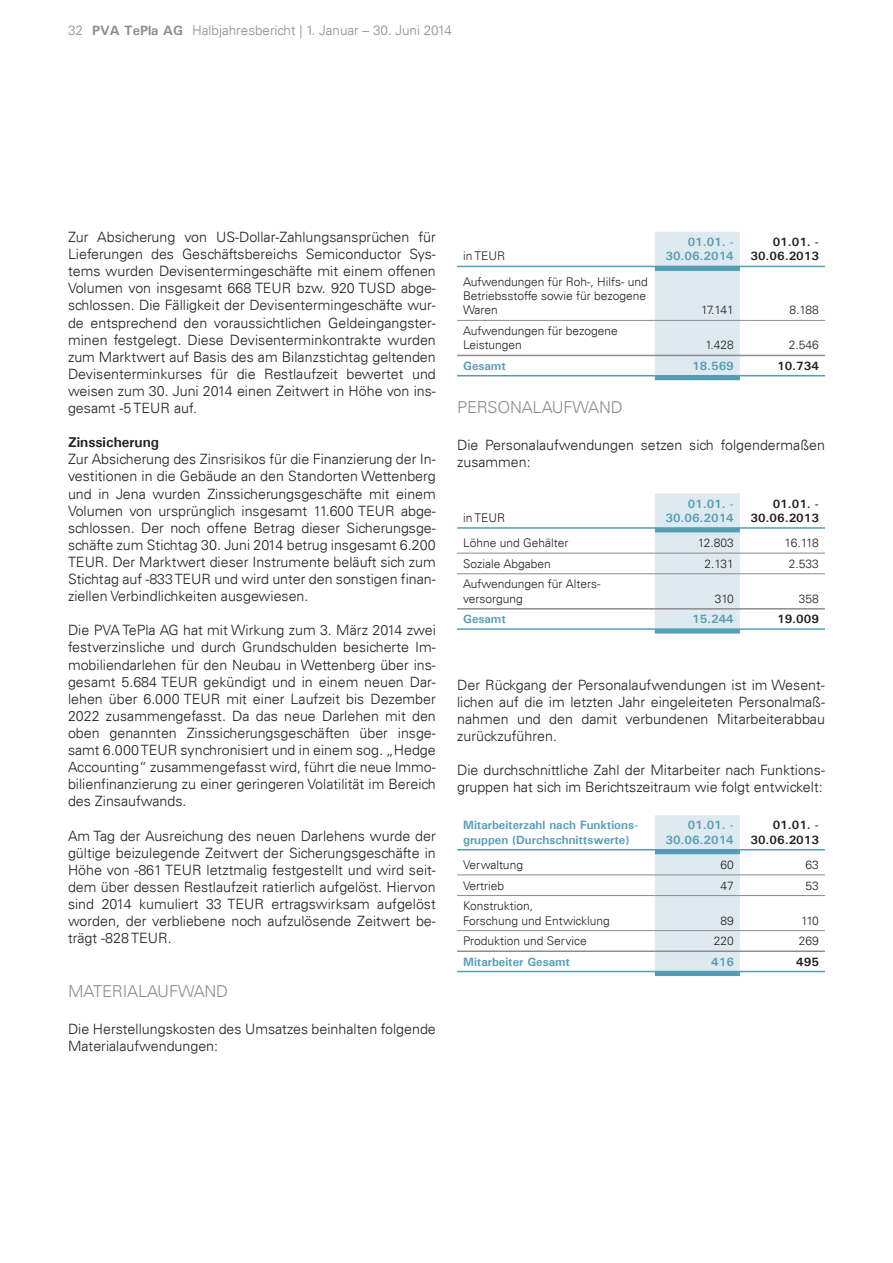
<style>
.page{position:relative;width:893px;height:1263px;background:#fff}
.page>*{position:absolute;margin:0;border:0;box-sizing:border-box;transform-origin:0 0}
.t1{font:300 16.5px "Univers LT";letter-spacing:-.01em;color:#8a8c8e}
.t2{font:300 14.25px/17.1px "Univers LT";color:#231f20;text-align:justify}
.t3{font:700 14.25px "Univers ATT";color:#231f20}
.t4{font:300 13.5px "Univers LT";color:#8a8c8e}
.t5{font:300 12px/14.4px "Univers LT";color:#231f20}
.t6{font:700 12px/14.4px "Univers ATT";color:#559db6;text-align:right}
.t7{font:700 12px/14.4px "Univers ATT";color:#231f20;text-align:right}
.s1{font-family:"Univers ATT";font-weight:700}
</style>
<div class="page">
<svg style="left:655px;top:815px;width:85px;height:161px;background:#d7e5ec"></svg>
<hr style="left:457px;top:874px;width:198px;height:1px;background:#8a8c8e">
<hr style="left:655px;top:874px;width:85px;height:1px;background:#8a8c8e">
<hr style="left:740px;top:874px;width:85px;height:1px;background:#8a8c8e">
<hr style="left:457px;top:895px;width:198px;height:1px;background:#8a8c8e">
<hr style="left:655px;top:895px;width:85px;height:1px;background:#8a8c8e">
<hr style="left:740px;top:895px;width:85px;height:1px;background:#8a8c8e">
<hr style="left:457px;top:930px;width:198px;height:1px;background:#8a8c8e">
<hr style="left:655px;top:930px;width:85px;height:1px;background:#8a8c8e">
<hr style="left:740px;top:930px;width:85px;height:1px;background:#8a8c8e">
<hr style="left:457px;top:950px;width:198px;height:2px;background:#8a8c8e">
<hr style="left:655px;top:950px;width:85px;height:2px;background:#8a8c8e">
<hr style="left:740px;top:950px;width:85px;height:2px;background:#8a8c8e">
<hr style="left:457px;top:849px;width:198px;height:1px;background:#559db6">
<hr style="left:655px;top:849px;width:85px;height:1px;background:#559db6">
<hr style="left:740px;top:849px;width:85px;height:1px;background:#559db6">
<hr style="left:457px;top:971px;width:198px;height:1px;background:#559db6">
<hr style="left:655px;top:971px;width:85px;height:1px;background:#559db6">
<hr style="left:740px;top:971px;width:85px;height:1px;background:#559db6">
<svg style="left:655px;top:232px;width:85px;height:148px;background:#d6e5ec"></svg>
<hr style="left:457px;top:320px;width:198px;height:1px;background:#8a8c8e">
<hr style="left:655px;top:320px;width:85px;height:1px;background:#8a8c8e">
<hr style="left:740px;top:320px;width:85px;height:1px;background:#8a8c8e">
<hr style="left:457px;top:355px;width:198px;height:1px;background:#8a8c8e">
<hr style="left:655px;top:355px;width:85px;height:1px;background:#8a8c8e">
<hr style="left:740px;top:355px;width:85px;height:1px;background:#8a8c8e">
<hr style="left:457px;top:266px;width:198px;height:1px;background:#559db6">
<hr style="left:655px;top:266px;width:85px;height:1px;background:#559db6">
<hr style="left:740px;top:266px;width:85px;height:1px;background:#559db6">
<hr style="left:457px;top:375px;width:198px;height:1px;background:#559db6">
<hr style="left:655px;top:375px;width:85px;height:1px;background:#559db6">
<hr style="left:740px;top:375px;width:85px;height:1px;background:#559db6">
<svg style="left:655px;top:493px;width:85px;height:141px;background:#d7e5ec"></svg>
<hr style="left:457px;top:573px;width:198px;height:1px;background:#8a8c8e">
<hr style="left:655px;top:573px;width:85px;height:1px;background:#8a8c8e">
<hr style="left:740px;top:573px;width:85px;height:1px;background:#8a8c8e">
<hr style="left:457px;top:608px;width:198px;height:2px;background:#8a8c8e">
<hr style="left:655px;top:608px;width:85px;height:2px;background:#8a8c8e">
<hr style="left:740px;top:608px;width:85px;height:2px;background:#8a8c8e">
<hr style="left:457px;top:527px;width:198px;height:2px;background:#559db6">
<hr style="left:655px;top:527px;width:85px;height:2px;background:#559db6">
<hr style="left:740px;top:527px;width:85px;height:2px;background:#559db6">
<hr style="left:457px;top:628px;width:198px;height:2px;background:#559db6">
<hr style="left:655px;top:628px;width:85px;height:2px;background:#559db6">
<hr style="left:740px;top:628px;width:85px;height:2px;background:#559db6">
<hr style="left:457px;top:553px;width:198px;height:1px;background:#8a8c8e">
<hr style="left:655px;top:553px;width:85px;height:1px;background:#8a8c8e">
<hr style="left:740px;top:553px;width:85px;height:1px;background:#8a8c8e">
<p class="t4" style="left:68px;top:22px;width:386px">32 <span class="s1">PVA TePla AG</span> Halbjahresbericht | 1. Januar – 30. Juni 2014</p>
<p class="t2" style="left:68px;top:228px;width:369px">Zur Absicherung von US-Dollar-Zahlungsansprüchen für Lieferungen des Geschäftsbereichs Semiconductor Sys&shy;tems wurden Devisentermingeschäfte mit einem offenen Volumen von insgesamt 668 TEUR bzw. 920 TUSD abge&shy;schlossen. Die Fälligkeit der Devisentermingeschäfte wur&shy;de entsprechend den voraussichtlichen Geldeingangster&shy;minen festgelegt. Diese Devisenterminkontrakte wurden zum Marktwert auf Basis des am Bilanzstichtag geltenden Devisenterminkurses für die Restlaufzeit bewertet und weisen zum 30. Juni 2014 einen Zeitwert in Höhe von ins&shy;gesamt -5 TEUR auf.</p>
<p class="t3" style="left:68px;top:434px;width:93px">Zinssicherung</p>
<p class="t2" style="left:68px;top:451px;width:369px">Zur Absicherung des Zinsrisikos für die Finanzierung der In&shy;vestitionen in die Gebäude an den Standorten Wettenberg und in Jena wurden Zinssicherungsgeschäfte mit einem Volumen von ursprünglich insgesamt 11.600 TEUR abge&shy;schlossen. Der noch offene Betrag dieser Sicherungsge&shy;schäfte zum Stichtag 30. Juni 2014 betrug insgesamt 6.200<br>TEUR. Der Marktwert dieser Instrumente beläuft sich zum Stichtag auf -833 TEUR und wird unter den sonstigen finan&shy;ziellen Verbindlichkeiten ausgewiesen.</p>
<p class="t2" style="left:68px;top:622px;width:369px">Die PVA TePla AG hat mit Wirkung zum 3. März 2014 zwei festverzinsliche und durch Grundschulden besicherte Im&shy;mobiliendarlehen für den Neubau in Wettenberg über ins&shy;gesamt 5.684 TEUR gekündigt und in einem neuen Dar&shy;lehen über 6.000 TEUR mit einer Laufzeit bis Dezember 2022 zusammengefasst. Da das neue Darlehen mit den oben genannten Zinssicherungsgeschäften über insge&shy;samt 6.000 TEUR synchronisiert und in einem sog. „Hedge Accounting“ zusammengefasst wird, führt die neue Immo&shy;bilienfinanzierung zu einer geringeren Volatilität im Bereich des Zinsaufwands.</p>
<p class="t2" style="left:68px;top:827px;width:369px">Am Tag der Ausreichung des neuen Darlehens wurde der gültige beizulegende Zeitwert der Sicherungsgeschäfte in Höhe von -861 TEUR letztmalig festgestellt und wird seit&shy;dem über dessen Restlaufzeit ratierlich aufgelöst. Hiervon sind 2014 kumuliert 33 TEUR ertragswirksam aufgelöst worden, der verbliebene noch aufzulösende Zeitwert be&shy;trägt -828 TEUR.</p>
<p class="t1" style="left:68px;top:981px;width:162px">MATERIALAUFWAND</p>
<p class="t2" style="left:68px;top:1020px;width:369px">Die Herstellungskosten des Umsatzes beinhalten folgende<br>Materialaufwendungen:</p>
<p class="t5" style="left:463px;top:249px;width:43px">in TEUR</p>
<p class="t5" style="left:463px;top:274px;width:186px">Aufwendungen für Roh-, Hilfs- und<br>Betriebsstoffe sowie für bezogene<br>Waren</p>
<p class="t5" style="left:463px;top:324px;width:156px">Aufwendungen für bezogene<br>Leistungen</p>
<p class="t6" style="left:665px;top:235px;width:70px">01.01. -<br>30.06.2014</p>
<p class="t7" style="left:750px;top:235px;width:70px">01.01. -<br>30.06.2013</p>
<p class="t5" style="left:701px;top:303px;width:34px">17.141</p>
<p class="t5" style="left:789px;top:303px;width:31px">8.188</p>
<p class="t5" style="left:705px;top:338px;width:30px">1.428</p>
<p class="t5" style="left:789px;top:338px;width:32px">2.546</p>
<p class="t6" style="left:463px;top:358px;width:44px">Gesamt</p>
<p class="t6" style="left:692px;top:358px;width:43px">18.569</p>
<p class="t7" style="left:777px;top:358px;width:43px">10.734</p>
<p class="t1" style="left:457px;top:398px;width:167px">PERSONALAUFWAND</p>
<p class="t2" style="left:457px;top:437px;width:369px">Die Personalaufwendungen setzen sich folgendermaßen zusammen:</p>
<p class="t5" style="left:463px;top:510px;width:43px">in TEUR</p>
<p class="t6" style="left:665px;top:496px;width:70px">01.01. -<br>30.06.2014</p>
<p class="t7" style="left:750px;top:496px;width:70px">01.01. -<br>30.06.2013</p>
<p class="t5" style="left:463px;top:536px;width:107px">Löhne und Gehälter</p>
<p class="t5" style="left:698px;top:536px;width:38px">12.803</p>
<p class="t5" style="left:785px;top:536px;width:36px">16.118</p>
<p class="t5" style="left:463px;top:556px;width:89px">Soziale Abgaben</p>
<p class="t5" style="left:704px;top:556px;width:31px">2.131</p>
<p class="t5" style="left:789px;top:556px;width:32px">2.533</p>
<p class="t5" style="left:463px;top:577px;width:139px">Aufwendungen für Alters&shy;versorgung</p>
<p class="t5" style="left:715px;top:591px;width:21px">310</p>
<p class="t5" style="left:799px;top:591px;width:22px">358</p>
<p class="t6" style="left:463px;top:612px;width:44px">Gesamt</p>
<p class="t6" style="left:692px;top:612px;width:43px">15.244</p>
<p class="t7" style="left:777px;top:612px;width:43px">19.009</p>
<p class="t2" style="left:457px;top:676px;width:369px">Der Rückgang der Personalaufwendungen ist im Wesent&shy;lichen auf die im letzten Jahr eingeleiteten Personalmaß&shy;nahmen und den damit verbundenen Mitarbeiterabbau zurückzuführen.</p>
<p class="t2" style="left:457px;top:762px;width:369px">Die durchschnittliche Zahl der Mitarbeiter nach Funktions&shy;gruppen hat sich im Berichtszeitraum wie folgt entwickelt:</p>
<p class="t6" style="left:463px;top:818px;width:176px;text-align:left">Mitarbeiterzahl nach Funktions&shy;gruppen (Durchschnittswerte)</p>
<p class="t6" style="left:665px;top:818px;width:70px">01.01. -<br>30.06.2014</p>
<p class="t7" style="left:750px;top:818px;width:70px">01.01. -<br>30.06.2013</p>
<p class="t5" style="left:463px;top:857px;width:61px">Verwaltung</p>
<p class="t5" style="left:720px;top:857px;width:15px">60</p>
<p class="t5" style="left:806px;top:857px;width:15px">63</p>
<p class="t5" style="left:463px;top:878px;width:43px">Vertrieb</p>
<p class="t5" style="left:720px;top:878px;width:15px">47</p>
<p class="t5" style="left:806px;top:878px;width:15px">53</p>
<p class="t5" style="left:463px;top:899px;width:148px">Konstruktion,<br>Forschung und Entwicklung</p>
<p class="t5" style="left:720px;top:913px;width:15px">89</p>
<p class="t5" style="left:801px;top:913px;width:19px">110</p>
<p class="t5" style="left:463px;top:934px;width:125px">Produktion und Service</p>
<p class="t5" style="left:714px;top:934px;width:22px">220</p>
<p class="t5" style="left:799px;top:934px;width:22px">269</p>
<p class="t6" style="left:463px;top:954px;width:108px">Mitarbeiter Gesamt</p>
<p class="t6" style="left:711px;top:954px;width:24px">416</p>
<p class="t7" style="left:796px;top:954px;width:24px">495</p>
</div>
